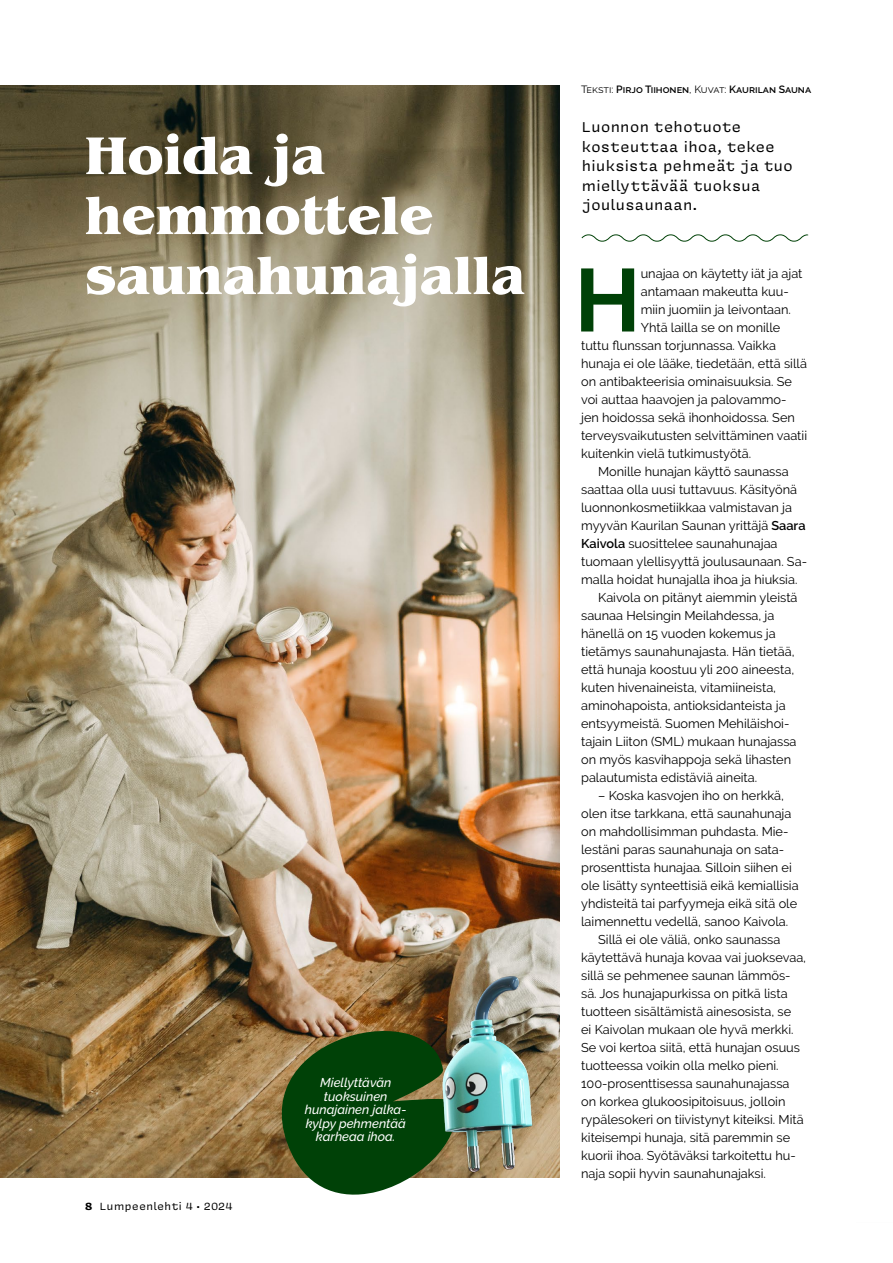
<style>
.page{position:relative;width:893px;height:1263px;background:#fff}
.page>*{position:absolute;margin:0;border:0;box-sizing:border-box;transform-origin:0 0}
.t1{font:700 88.8px "Raleway";color:#004107}
.t2{font:700 55.5px/60px "Benguiat Pro ITC";color:#fff}
.t3{font:16.5px/19.5px "Covik Sans Mono";letter-spacing:-.015em;color:#000}
.t4{font:12.75px "Raleway";color:#000}
.t5{font:italic 500 12.75px/13.5px "Raleway";color:#fff;text-align:center}
.t6{font:12px "Covik Sans Mono";color:#000}
.t7{font:600 10.5px "Raleway";color:#000}
.s1{font-weight:400}
.s2{font-weight:600}
.s3{font-weight:700}
</style>
<div class="page">
<img style="left:0;top:85px;width:560px;height:1093px">
<svg style="left:248px;top:995px;width:157px;height:200px"></svg>
<svg style="left:581px;top:234px;width:227px;height:8px"></svg>
<img style="left:405px;top:964px;width:155px;height:217px">
<p class="t7" style="left:581px;top:83px;width:231px"><span class="s1">Teksti:</span> Pirjo Tiihonen<span class="s1">, Kuvat:</span> Kaurilan Sauna</p>
<h2 class="t2" style="left:85px;top:126px;width:441px">Hoida ja hemmottele saunahunajalla</h2>
<p class="t3" style="left:582px;top:116px;width:213px">Luonnon tehotuote kosteuttaa ihoa, tekee hiuksista pehmeät ja tuo miellyttävää tuoksua joulusaunaan.</p>
<h1 class="t1" style="left:575px;top:250px;width:68px">H</h1>
<p class="t4" style="left:641px;top:266px;width:163px">unajaa on käytetty iät ja ajat</p>
<p class="t4" style="left:641px;top:284px;width:150px">antamaan makeutta kuu-</p>
<p class="t4" style="left:641px;top:302px;width:152px">miin juomiin ja leivontaan.</p>
<p class="t4" style="left:641px;top:320px;width:141px">Yhtä lailla se on monille</p>
<p class="t4" style="left:581px;top:338px;width:196px">tuttu flunssan torjunnassa. Vaikka</p>
<p class="t4" style="left:581px;top:356px;width:227px">hunaja ei ole lääke, tiedetään, että sillä</p>
<p class="t4" style="left:581px;top:374px;width:212px">on antibakteerisia ominaisuuksia. Se</p>
<p class="t4" style="left:581px;top:392px;width:207px">voi auttaa haavojen ja palovammo-</p>
<p class="t4" style="left:581px;top:410px;width:215px">jen hoidossa sekä ihonhoidossa. Sen</p>
<p class="t4" style="left:581px;top:428px;width:227px">terveysvaikutusten selvittäminen vaatii</p>
<p class="t4" style="left:581px;top:446px;width:171px">kuitenkin vielä tutkimustyötä.</p>
<p class="t4" style="left:598px;top:464px;width:192px">Monille hunajan käyttö saunassa</p>
<p class="t4" style="left:581px;top:482px;width:217px">saattaa olla uusi tuttavuus. Käsityönä</p>
<p class="t4" style="left:581px;top:500px;width:212px">luonnonkosmetiikkaa valmistavan ja</p>
<p class="t4" style="left:581px;top:518px;width:226px">myyvän Kaurilan Saunan yrittäjä <span class="s2">Saara</span></p>
<p class="t4" style="left:581px;top:536px;width:198px"><span class="s2">Kaivola</span> suosittelee saunahunajaa</p>
<p class="t4" style="left:581px;top:554px;width:227px">tuomaan ylellisyyttä joulusaunaan. Sa-</p>
<p class="t4" style="left:581px;top:572px;width:218px">malla hoidat hunajalla ihoa ja hiuksia.</p>
<p class="t4" style="left:598px;top:590px;width:201px">Kaivola on pitänyt aiemmin yleistä</p>
<p class="t4" style="left:581px;top:608px;width:195px">saunaa Helsingin Meilahdessa, ja</p>
<p class="t4" style="left:581px;top:626px;width:196px">hänellä on 15 vuoden kokemus ja</p>
<p class="t4" style="left:581px;top:644px;width:215px">tietämys saunahunajasta. Hän tietää,</p>
<p class="t4" style="left:581px;top:662px;width:215px">että hunaja koostuu yli 200 aineesta,</p>
<p class="t4" style="left:581px;top:680px;width:196px">kuten hivenaineista, vitamiineista,</p>
<p class="t4" style="left:581px;top:698px;width:206px">aminohapoista, antioksidanteista ja</p>
<p class="t4" style="left:581px;top:716px;width:210px">entsyymeistä. Suomen Mehiläishoi-</p>
<p class="t4" style="left:581px;top:734px;width:217px">tajain Liiton (SML) mukaan hunajassa</p>
<p class="t4" style="left:581px;top:752px;width:212px">on myös kasvihappoja sekä lihasten</p>
<p class="t4" style="left:581px;top:770px;width:178px">palautumista edistäviä aineita.</p>
<p class="t4" style="left:598px;top:788px;width:187px">– Koska kasvojen iho on herkkä,</p>
<p class="t4" style="left:581px;top:806px;width:212px">olen itse tarkkana, että saunahunaja</p>
<p class="t4" style="left:581px;top:824px;width:209px">on mahdollisimman puhdasta. Mie-</p>
<p class="t4" style="left:581px;top:842px;width:205px">lestäni paras saunahunaja on sata-</p>
<p class="t4" style="left:581px;top:860px;width:212px">prosenttista hunajaa. Silloin siihen ei</p>
<p class="t4" style="left:581px;top:878px;width:219px">ole lisätty synteettisiä eikä kemiallisia</p>
<p class="t4" style="left:581px;top:896px;width:218px">yhdisteitä tai parfyymeja eikä sitä ole</p>
<p class="t4" style="left:581px;top:914px;width:209px">laimennettu vedellä, sanoo Kaivola.</p>
<p class="t4" style="left:598px;top:932px;width:184px">Sillä ei ole väliä, onko saunassa</p>
<p class="t4" style="left:581px;top:950px;width:226px">käytettävä hunaja kovaa vai juoksevaa,</p>
<p class="t4" style="left:581px;top:968px;width:211px">sillä se pehmenee saunan lämmös-</p>
<p class="t4" style="left:581px;top:986px;width:208px">sä. Jos hunajapurkissa on pitkä lista</p>
<p class="t4" style="left:581px;top:1004px;width:212px">tuotteen sisältämistä ainesosista, se</p>
<p class="t4" style="left:581px;top:1022px;width:214px">ei Kaivolan mukaan ole hyvä merkki.</p>
<p class="t4" style="left:581px;top:1040px;width:220px">Se voi kertoa siitä, että hunajan osuus</p>
<p class="t4" style="left:581px;top:1058px;width:199px">tuotteessa voikin olla melko pieni.</p>
<p class="t4" style="left:581px;top:1076px;width:210px">100-prosenttisessa saunahunajassa</p>
<p class="t4" style="left:581px;top:1094px;width:206px">on korkea glukoosipitoisuus, jolloin</p>
<p class="t4" style="left:581px;top:1112px;width:224px">rypälesokeri on tiivistynyt kiteiksi. Mitä</p>
<p class="t4" style="left:581px;top:1130px;width:211px">kiteisempi hunaja, sitä paremmin se</p>
<p class="t4" style="left:581px;top:1148px;width:216px">kuorii ihoa. Syötäväksi tarkoitettu hu-</p>
<p class="t4" style="left:581px;top:1166px;width:186px">naja sopii hyvin saunahunajaksi.</p>
<p class="t5" style="left:305px;top:1076px;width:103px">Miellyttävän tuoksuinen hunajainen jalka&shy;kylpy pehmentää karheaa ihoa.</p>
<p class="t6" style="left:85px;top:1198px;width:149px"><span class="s3">8</span> Lumpeenlehti 4 • 2024</p>
</div>
